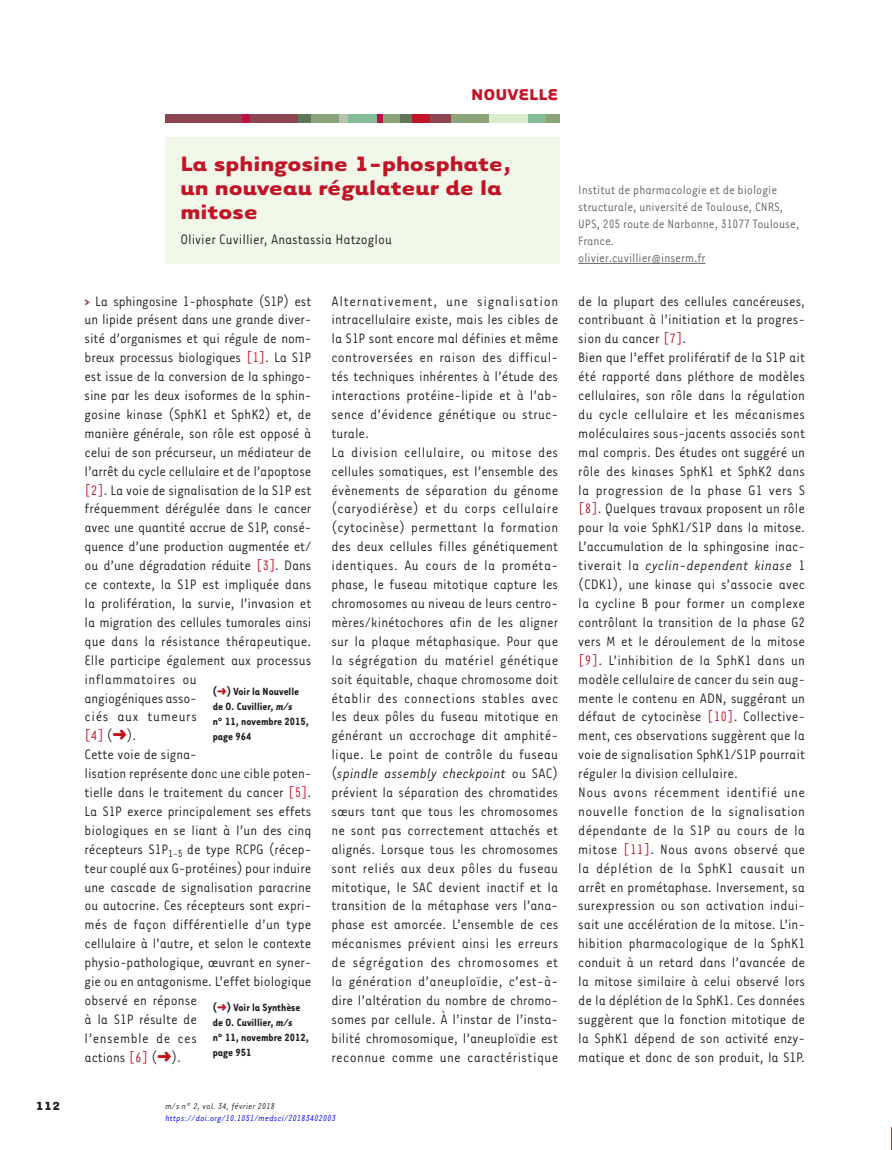
<style>
.page{position:relative;width:892px;height:1150px;background:#fff}
.page>*{position:absolute;margin:0;border:0;box-sizing:border-box;transform-origin:0 0}
.t1{font:700 24px/24px "Tarzana Wide";color:#c11527}
.t2{font:700 18px "Tarzana Wide";color:#c11527}
.t3{font:15.75px/18.9px "Tarzana Narrow";color:#231f20}
.t4{font:13.95px/17px "Tarzana Narrow";color:#636366}
.t5{font:700 13.5px "Tarzana Wide";color:#231f20}
.t6{font:700 12px/15px "Tarzana Narrow";color:#231f20}
.t7{font:italic 9.75px "Tarzana Narrow";letter-spacing:.025em;color:#00f}
.t8{font:italic 9.75px "Tarzana Narrow";letter-spacing:.025em;color:#231f20}
.s1{font-weight:700;color:#8d454f}
.s2{color:#bf182a}
.s3{color:#c4121a}
.s4{font-style:italic}
.s5{color:#c11527}
</style>
<div class="page">
<svg style="left:891px;top:1127px;width:1px;height:23px"></svg>
<div style="left:165px;top:114px;width:133px;height:8px;background:#8d454f"></div>
<div style="left:298px;top:114px;width:26px;height:8px;background:#5f7659"></div>
<div style="left:398px;top:114px;width:13px;height:8px;background:#5f7659"></div>
<div style="left:311px;top:114px;width:29px;height:8px;background:#8ba479"></div>
<div style="left:347px;top:114px;width:29px;height:8px;background:#84ba95"></div>
<div style="left:526px;top:114px;width:21px;height:8px;background:#84ba95"></div>
<div style="left:381px;top:114px;width:18px;height:8px;background:#8ba479"></div>
<div style="left:546px;top:114px;width:13px;height:8px;background:#8ba479"></div>
<div style="left:450px;top:114px;width:39px;height:8px;background:#8ba479"></div>
<div style="left:488px;top:114px;width:39px;height:8px;background:#daebcb"></div>
<div style="left:339px;top:114px;width:8px;height:8px;background:#b6c4ad"></div>
<div style="left:243px;top:114px;width:7px;height:8px;background:#c10d45"></div>
<div style="left:376px;top:114px;width:6px;height:8px;background:#c10d45"></div>
<div style="left:411px;top:114px;width:27px;height:8px;background:#c11527"></div>
<div style="left:430px;top:114px;width:21px;height:8px;background:#8d454f"></div>
<div style="left:165px;top:138px;width:394px;height:126px;background:#f1f7e9"></div>
<hr style="left:578px;top:263px;width:127px;height:1px;background:#636366">
<p class="t2" style="left:471px;top:89px;width:89px">NOUVELLE</p>
<h1 class="t1" style="left:180px;top:154px;width:332px">La sphingosine 1-phosphate, un nouveau régulateur de la mitose</h1>
<p class="t3" style="left:180px;top:231px;width:213px">Olivier Cuvillier, Anastassia Hatzoglou</p>
<p class="t4" style="left:578px;top:183px;width:222px">Institut de pharmacologie et de biologie structurale, université de Toulouse, CNRS, UPS, 205 route de Narbonne, 31077 Toulouse, France.<br>olivier.cuvillier@inserm.fr</p>
<p class="t3" style="left:85px;top:293px;width:228px"><span class="s1">&gt;</span> La sphingosine 1-phosphate (S1P) est un lipide présent dans une grande diver&shy;sité d’organismes et qui régule de nom&shy;breux processus biologiques <span class="s2">[1]</span>. La S1P est issue de la conversion de la sphingo&shy;sine par les deux isoformes de la sphin&shy;gosine kinase (SphK1 et SphK2) et, de manière générale, son rôle est opposé à celui de son précurseur, un médiateur de l’arrêt du cycle cellulaire et de l’apoptose <span class="s2">[2]</span>. La voie de signalisation de la S1P est fréquemment dérégulée dans le cancer avec une quantité accrue de S1P, consé&shy;quence d’une production augmentée et/ ou d’une dégradation réduite <span class="s2">[3]</span>. Dans ce contexte, la S1P est impliquée dans la prolifération, la survie, l’invasion et la migration des cellules tumorales ainsi que dans la résistance thérapeutique.<br>Elle participe également aux processus inflammatoires ou<br>angiogéniques asso-<br>ciés aux tumeurs<br><span class="s2">[4]</span> (<span class="s3">➜</span>).<br>Cette voie de signa-<br>lisation représente donc une cible poten&shy;tielle dans le traitement du cancer <span class="s2">[5]</span>.<br>La S1P exerce principalement ses effets biologiques en se liant à l’un des cinq récepteurs S1P<sub>1-5</sub> de type RCPG (récep&shy;teur couplé aux G-protéines) pour induire une cascade de signalisation paracrine ou autocrine. Ces récepteurs sont expri&shy;més de façon différentielle d’un type cellulaire à l’autre, et selon le contexte physio-pathologique, œuvrant en syner&shy;gie ou en antagonisme. L’effet biologique observé en réponse<br>à la S1P résulte de<br>l’ensemble de ces<br>actions <span class="s2">[6]</span> (<span class="s3">➜</span>).</p>
<p class="t3" style="left:331px;top:293px;width:228px">Alternativement, une signalisation intracellulaire existe, mais les cibles de la S1P sont encore mal définies et même controversées en raison des difficul&shy;tés techniques inhérentes à l’étude des interactions protéine-lipide et à l’ab&shy;sence d’évidence génétique ou struc&shy;turale.<br>La division cellulaire, ou mitose des cellules somatiques, est l’ensemble des évènements de séparation du génome (caryodiérèse) et du corps cellulaire (cytocinèse) permettant la formation des deux cellules filles génétiquement identiques. Au cours de la prométa&shy;phase, le fuseau mitotique capture les chromosomes au niveau de leurs centro&shy;mères/kinétochores afin de les aligner sur la plaque métaphasique. Pour que la ségrégation du matériel génétique soit équitable, chaque chromosome doit établir des connections stables avec les deux pôles du fuseau mitotique en générant un accrochage dit amphité&shy;lique. Le point de contrôle du fuseau (<span class="s4">spindle assembly checkpoint</span> ou SAC) prévient la séparation des chromatides sœurs tant que tous les chromosomes ne sont pas correctement attachés et alignés. Lorsque tous les chromosomes sont reliés aux deux pôles du fuseau mitotique, le SAC devient inactif et la transition de la métaphase vers l’ana&shy;phase est amorcée. L’ensemble de ces mécanismes prévient ainsi les erreurs de ségrégation des chromosomes et la génération d’aneuploïdie, c’est-à&shy;dire l’altération du nombre de chromo&shy;somes par cellule. À l’instar de l’insta&shy;bilité chromosomique, l’aneuploïdie est reconnue comme une caractéristique</p>
<p class="t3" style="left:578px;top:293px;width:228px">de la plupart des cellules cancéreuses, contribuant à l’initiation et la progres&shy;sion du cancer <span class="s2">[7]</span>.<br>Bien que l’effet prolifératif de la S1P ait été rapporté dans pléthore de modèles cellulaires, son rôle dans la régulation du cycle cellulaire et les mécanismes moléculaires sous-jacents associés sont mal compris. Des études ont suggéré un rôle des kinases SphK1 et SphK2 dans la progression de la phase G1 vers S <span class="s2">[8]</span>. Quelques travaux proposent un rôle pour la voie SphK1/S1P dans la mitose.<br>L’accumulation de la sphingosine inac&shy;tiverait la <span class="s4">cyclin-dependent kinase</span> 1 (CDK1), une kinase qui s’associe avec la cycline B pour former un complexe contrôlant la transition de la phase G2 vers M et le déroulement de la mitose <span class="s2">[9]</span>. L’inhibition de la SphK1 dans un modèle cellulaire de cancer du sein aug&shy;mente le contenu en ADN, suggérant un défaut de cytocinèse <span class="s2">[10]</span>. Collective&shy;ment, ces observations suggèrent que la voie de signalisation SphK1/S1P pourrait réguler la division cellulaire.<br>Nous avons récemment identifié une nouvelle fonction de la signalisation dépendante de la S1P au cours de la mitose <span class="s2">[11]</span>. Nous avons observé que la déplétion de la SphK1 causait un arrêt en prométaphase. Inversement, sa surexpression ou son activation indui&shy;sait une accélération de la mitose. L’in&shy;hibition pharmacologique de la SphK1 conduit à un retard dans l’avancée de la mitose similaire à celui observé lors de la déplétion de la SphK1. Ces données suggèrent que la fonction mitotique de la SphK1 dépend de son activité enzy&shy;matique et donc de son produit, la S1P.</p>
<p class="t6" style="left:213px;top:685px;width:98px">(<span class="s5">➜</span>) Voir la Nouvelle de O. Cuvillier, <span class="s4">m/s<br></span>n° 11, novembre 2015, page 964</p>
<p class="t6" style="left:213px;top:1001px;width:98px">(<span class="s5">➜</span>) Voir la Synthèse de O. Cuvillier, <span class="s4">m/s<br></span>n° 11, novembre 2012, page 951</p>
<p class="t5" style="left:36px;top:1101px;width:26px">112</p>
<p class="t8" style="left:165px;top:1103px;width:111px">m/s n° 2, vol. 34, février 2018</p>
<p class="t7" style="left:165px;top:1114px;width:172px">https://doi.org/10.1051/medsci/20183402003</p>
</div>
